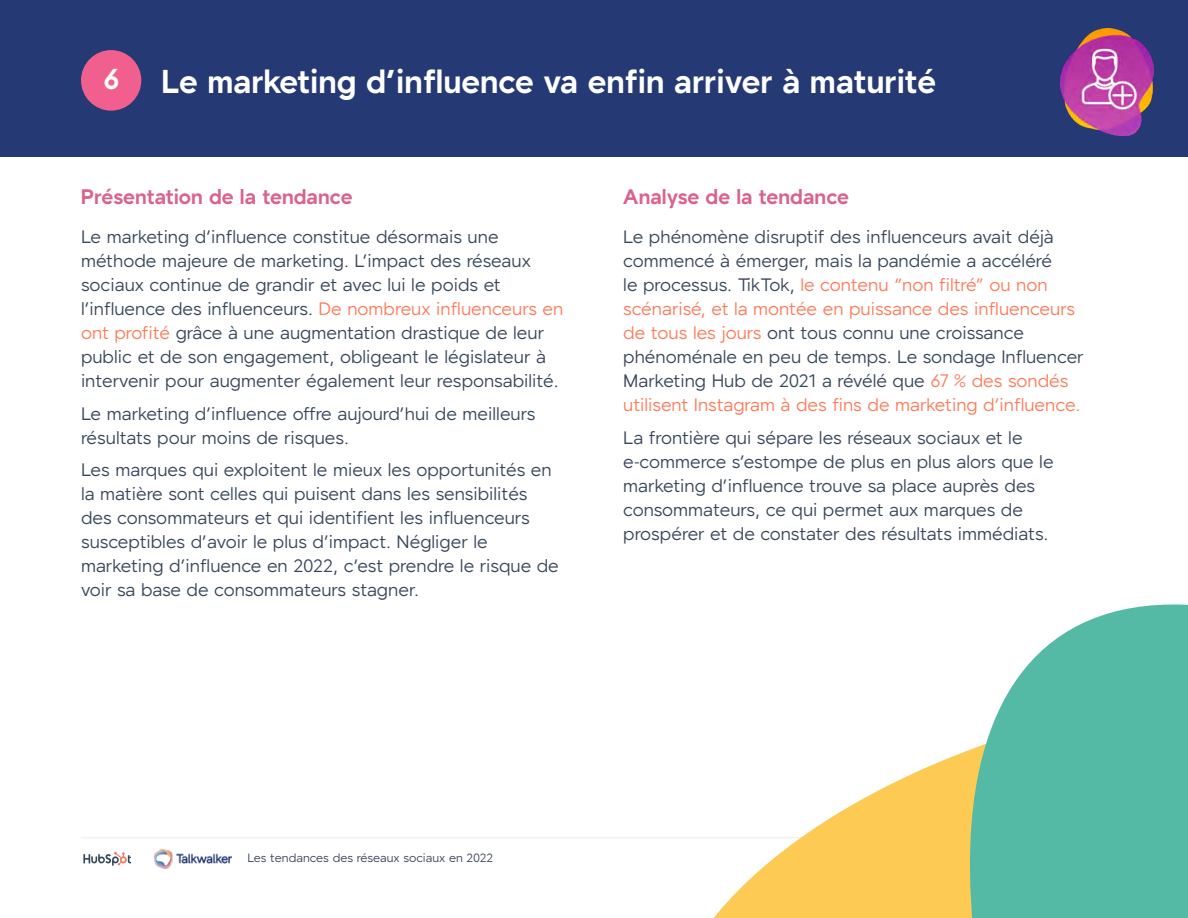
<style>
.page{position:relative;width:1188px;height:918px;background:#fff}
.page>*{position:absolute;margin:0;border:0;box-sizing:border-box;transform-origin:0 0}
.t1{font:700 33px "Forno";color:#fff}
.t2{font:700 28.8px "Forno";color:#fff}
.t3{font:700 21px "Forno";color:#da6389}
.t4{font:18px/24px "Forno";color:#374659}
.t5{font:12px "Forno";letter-spacing:-.005em;color:#374659}
.s1{color:#ff7a59}
</style>
<div class="page">
<hr style="left:81px;top:837px;width:1026px;height:1px;background:#efefef">
<img style="left:154px;top:850px;width:77px;height:18px">
<svg style="left:83px;top:851px;width:49px;height:15px"></svg>
<div style="left:0;top:0;width:1188px;height:157px;background:#253974"></div>
<div style="left:81px;top:50px;width:60px;height:61px;background:#f05f8d;border-radius:50%"></div>
<svg style="left:713px;top:751px;width:253px;height:167px;fill:#fdcb53"></svg>
<svg style="left:966px;top:604px;width:222px;height:314px;background:#6ec3af"></svg>
<img style="left:1061px;top:28px;width:92px;height:107px">
<h2 class="t2" style="left:103px;top:63px;width:18px">6</h2>
<h1 class="t1" style="left:161px;top:62px;width:777px">Le marketing d’influence va enfin arriver à maturité</h1>
<p class="t3" style="left:81px;top:185px;width:273px">Présentation de la tendance</p>
<p class="t3" style="left:623px;top:185px;width:227px">Analyse de la tendance</p>
<p class="t4" style="left:623px;top:227px;width:462px">Le phénomène disruptif des influenceurs avait déjà commencé à émerger, mais la pandémie a accéléré<br>le processus. TikTok, <span class="s1">le contenu “non filtré” ou non scénarisé, et la montée en puissance des influenceurs de tous les jours</span> ont tous connu une croissance phénoménale en peu de temps. Le sondage Influencer Marketing Hub de 2021 a révélé que <span class="s1">67 % des sondés utilisent Instagram à des fins de marketing d’influence.</span></p>
<p class="t4" style="left:623px;top:428px;width:432px">La frontière qui sépare les réseaux sociaux et le e-commerce s’estompe de plus en plus alors que le marketing d’influence trouve sa place auprès des consommateurs, ce qui permet aux marques de prospérer et de constater des résultats immédiats.</p>
<p class="t4" style="left:81px;top:227px;width:484px">Le marketing d’influence constitue désormais une méthode majeure de marketing. L’impact des réseaux sociaux continue de grandir et avec lui le poids et l’influence des influenceurs. <span class="s1">De nombreux influenceurs en ont profité</span> grâce à une augmentation drastique de leur public et de son engagement, obligeant le législateur à intervenir pour augmenter également leur responsabilité.</p>
<p class="t4" style="left:81px;top:404px;width:456px">Le marketing d’influence offre aujourd’hui de meilleurs résultats pour moins de risques.</p>
<p class="t4" style="left:81px;top:460px;width:479px">Les marques qui exploitent le mieux les opportunités en la matière sont celles qui puisent dans les sensibilités des consommateurs et qui identifient les influenceurs susceptibles d’avoir le plus d’impact. Négliger le marketing d’influence en 2022, c’est prendre le risque de voir sa base de consommateurs stagner.</p>
<p class="t5" style="left:247px;top:850px;width:247px">Les tendances des réseaux sociaux en 2022</p>
</div>
